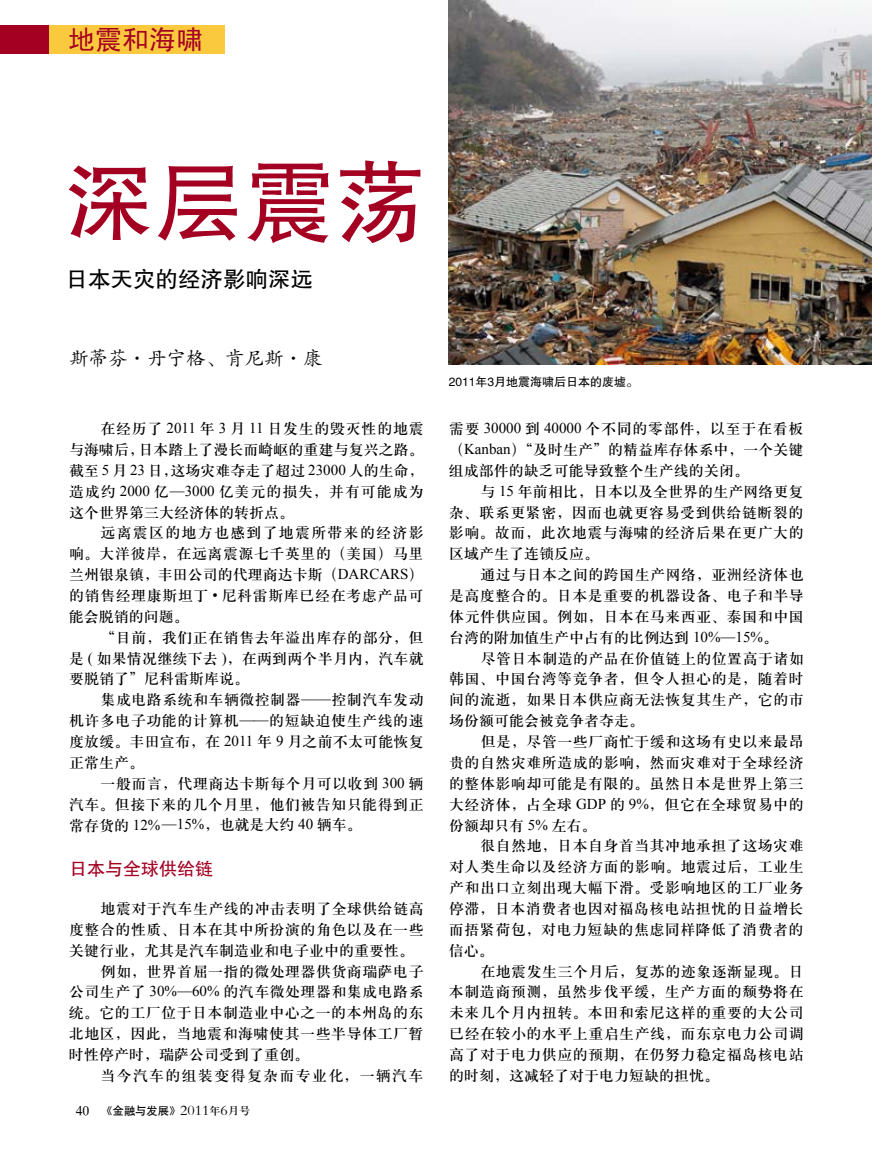
<style>
.page{position:relative;width:872px;height:1170px;background:#fff}
.page>*{position:absolute;margin:0;border:0;box-sizing:border-box;transform-origin:0 0}
.t1{font:90px "FZHTK GBK1 0";color:#a40022}
.t2{font:27px "Sim Hei";color:#a40022}
.t3{font:22.5px "FZHTK GBK1 0";color:#000}
.t4{font:19.5px "FZKTJW GB1 0";color:#000}
.t5{font:18px "FZHTK GBK1 0";color:#a40022}
.t6{font:15px/20.9px "H Ya 3 gj";letter-spacing:.03em;color:#000;text-align:justify}
.t7{font:15px "H Ya 3 gj";color:#000}
.t8{font:15px "H Ya 3 gj";letter-spacing:.085em;color:#000}
.t9{font:12px "FZHTK GBK1 0";color:#000}
.t10{font:10.95px "H Yb 1 gj";color:#000}
.s1{font-family:"Times New Roman"}
.s2{font-family:"FZKTK GBK1 0"}
.s3{font-family:"H Ya 3 gj";font-size:13.5px}
.s4{font-family:"FZSYJW GB1 0";font-size:14.7px}
.s5{font-family:"H Ya 3 gj"}
</style>
<div class="page">
<div style="left:0;top:26px;width:225px;height:28px;background:#fbc93e"></div>
<div style="left:0;top:26px;width:48px;height:28px;background:#a40022"></div>
<img style="left:449px;top:0;width:423px;height:365px">
<h2 class="t2" style="left:68px;top:26px;width:137px">地震和海啸</h2>
<h1 class="t1" style="left:65px;top:153px;width:361px">深层震荡</h1>
<h3 class="t3" style="left:66px;top:267px;width:249px">日本天灾的经济影响深远</h3>
<h3 class="t4" style="left:69px;top:348px;width:255px">斯蒂芬·丹宁格、肯尼斯·康</h3>
<p class="t6" style="left:69px;top:418px;width:356px;text-indent:32px">在经历了 <span class="s1">2011</span> 年 <span class="s1">3</span> 月 <span class="s1">11</span> 日发生的毁灭性的地震与海啸后，日本踏上了漫长而崎岖的重建与复兴之路。截至 <span class="s1">5</span> 月 <span class="s1">23</span> 日，这场灾难夺走了超过 <span class="s1">23000</span> 人的生命，造成约 <span class="s1">2000</span> 亿<span class="s2">—</span><span class="s1">3000</span> 亿美元的损失，并有可能成为这个世界第三大经济体的转折点。</p>
<p class="t6" style="left:69px;top:522px;width:356px;text-indent:32px">远离震区的地方也感到了地震所带来的经济影响。大洋彼岸，在远离震源七千英里的（美国）马里兰州银泉镇，丰田公司的代理商达卡斯（<span class="s1">DARCARS</span>）的销售经理康斯坦丁 <span class="s1">•</span> 尼科雷斯库已经在考虑产品可能会脱销的问题。</p>
<p class="t6" style="left:69px;top:626px;width:356px;text-indent:31px">“目前，我们正在销售去年溢出库存的部分，但是 <span class="s1">(</span> 如果情况继续下去 <span class="s1">)</span>，在两到两个半月内，汽车就要脱销了”尼科雷斯库说。</p>
<p class="t6" style="left:69px;top:689px;width:356px;text-indent:32px">集成电路系统和车辆微控制器<span class="s2">——</span>控制汽车发动机许多电子功能的计算机<span class="s2">——</span>的短缺迫使生产线的速度放缓。丰田宣布，在 <span class="s1">2011</span> 年 <span class="s1">9</span> 月之前不太可能恢复正常生产。</p>
<p class="t6" style="left:69px;top:772px;width:356px;text-indent:32px">一般而言，代理商达卡斯每个月可以收到 <span class="s1">300</span> 辆汽车。但接下来的几个月里，他们被告知只能得到正常存货的 <span class="s1">12%</span><span class="s2">—</span><span class="s1">15%</span>，也就是大约 <span class="s1">40</span> 辆车。</p>
<p class="t5" style="left:69px;top:858px;width:146px">日本与全球供给链</p>
<p class="t6" style="left:101px;top:897px;width:325px">地震对于汽车生产线的冲击表明了全球供给链高</p>
<p class="t6" style="left:69px;top:918px;width:356px">度整合的性质、日本在其中所扮演的角色以及在一些</p>
<p class="t7" style="left:69px;top:942px;width:347px">关键行业，尤其是汽车制造业和电子业中的重要性。</p>
<p class="t6" style="left:101px;top:960px;width:324px">例如，世界首屈一指的微处理器供货商瑞萨电子</p>
<p class="t6" style="left:69px;top:981px;width:356px">公司生产了 <span class="s1">30%</span><span class="s2">—</span><span class="s1">60%</span> 的汽车微处理器和集成电路系</p>
<p class="t6" style="left:69px;top:1002px;width:356px">统。它的工厂位于日本制造业中心之一的本州岛的东</p>
<p class="t6" style="left:69px;top:1023px;width:356px">北地区，因此，当地震和海啸使其一些半导体工厂暂</p>
<p class="t7" style="left:69px;top:1046px;width:242px">时性停产时，瑞萨公司受到了重创。</p>
<p class="t8" style="left:100px;top:1067px;width:324px">当今汽车的组装变得复杂而专业化，一辆汽车</p>
<p class="t10" style="left:76px;top:1105px;width:176px"><span class="s3">40</span> 《金融与发展》<span class="s4">2011</span><span class="s5">年</span><span class="s4">6</span><span class="s5">月号</span></p>
<p class="t9" style="left:449px;top:375px;width:191px">2011年3月地震海啸后日本的废墟。</p>
<p class="t6" style="left:449px;top:418px;width:356px">需要 <span class="s1">30000</span> 到 <span class="s1">40000</span> 个不同的零部件，以至于在看板（<span class="s1">Kanban</span>）“及时生产”的精益库存体系中，一个关键组成部件的缺乏可能导致整个生产线的关闭。</p>
<p class="t6" style="left:449px;top:480px;width:356px;text-indent:31px">与 <span class="s1">15</span> 年前相比，日本以及全世界的生产网络更复杂、联系更紧密，因而也就更容易受到供给链断裂的影响。故而，此次地震与海啸的经济后果在更广大的区域产生了连锁反应。</p>
<p class="t6" style="left:449px;top:564px;width:356px;text-indent:32px">通过与日本之间的跨国生产网络，亚洲经济体也是高度整合的。日本是重要的机器设备、电子和半导体元件供应国。例如，日本在马来西亚、泰国和中国台湾的附加值生产中占有的比例达到 <span class="s1">10%</span><span class="s2">—</span><span class="s1">15%</span>。</p>
<p class="t6" style="left:449px;top:647px;width:356px;text-indent:32px">尽管日本制造的产品在价值链上的位置高于诸如韩国、中国台湾等竞争者，但令人担心的是，随着时间的流逝，如果日本供应商无法恢复其生产，它的市场份额可能会被竞争者夺走。</p>
<p class="t6" style="left:449px;top:731px;width:356px;text-indent:32px">但是，尽管一些厂商忙于缓和这场有史以来最昂贵的自然灾难所造成的影响，然而灾难对于全球经济的整体影响却可能是有限的。虽然日本是世界上第三大经济体，占全球 <span class="s1">GDP</span> 的 <span class="s1">9%</span>，但它在全球贸易中的份额却只有 <span class="s1">5%</span> 左右。</p>
<p class="t6" style="left:449px;top:835px;width:356px;text-indent:32px">很自然地，日本自身首当其冲地承担了这场灾难对人类生命以及经济方面的影响。地震过后，工业生产和出口立刻出现大幅下滑。受影响地区的工厂业务停滞，日本消费者也因对福岛核电站担忧的日益增长而捂紧荷包，对电力短缺的焦虑同样降低了消费者的信心。</p>
<p class="t6" style="left:449px;top:960px;width:356px;text-indent:31px">在地震发生三个月后，复苏的迹象逐渐显现。日本制造商预测，虽然步伐平缓，生产方面的颓势将在未来几个月内扭转。本田和索尼这样的重要的大公司已经在较小的水平上重启生产线，而东京电力公司调高了对于电力供应的预期，在仍努力稳定福岛核电站的时刻，这减轻了对于电力短缺的担忧。</p>
</div>
